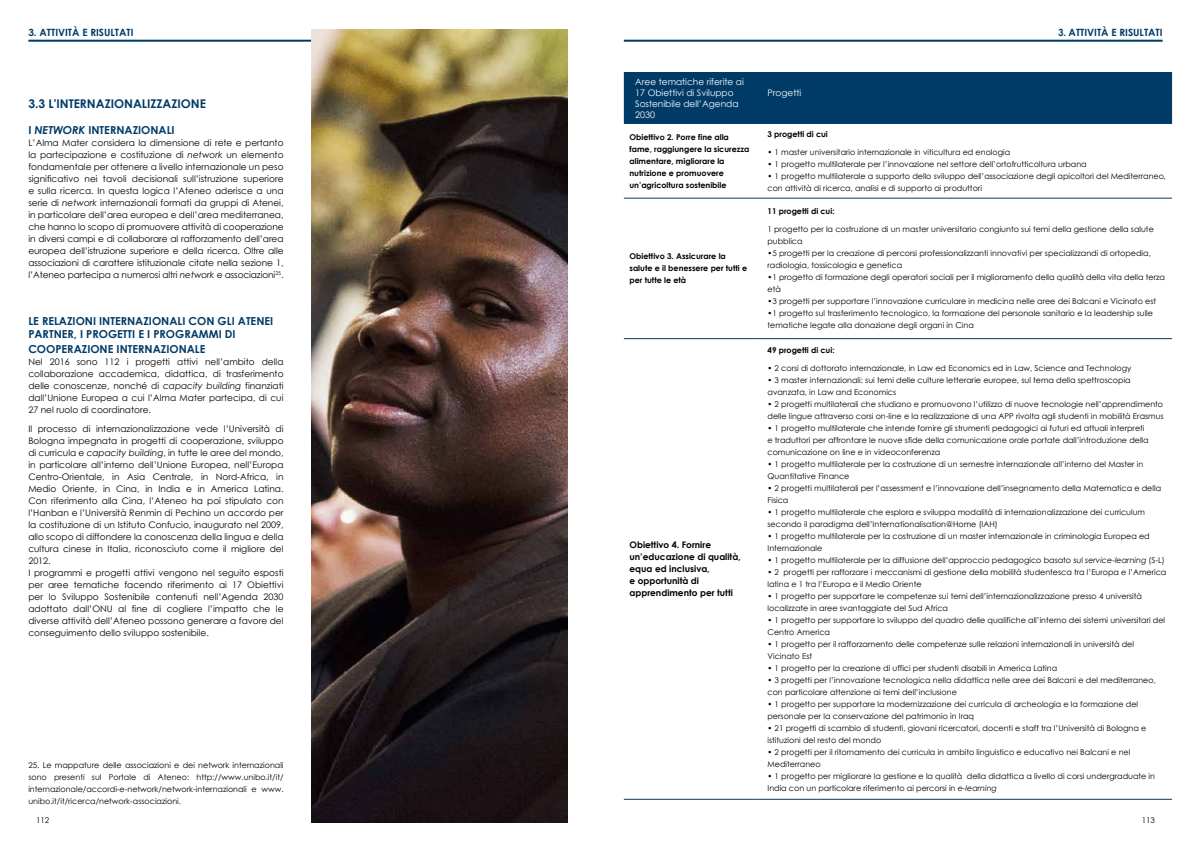
<style>
.page{position:relative;width:1191px;height:842px;background:#fff}
.page>*{position:absolute;margin:0;border:0;box-sizing:border-box;transform-origin:0 0}
.t1{font:700 12px "Century Gothic";color:#003b68}
.t2{font:700 11px/13.2px "Century Gothic";color:#003b68}
.t3{font:700 10px "Century Gothic";color:#003b68}
.t4{font:700 10px "Century Gothic";color:#003b68;scale:.9 1}
.t5{font:9px/12px "Century Gothic";color:#000;text-align:justify}
.t6{font:700 9px/12px "Century Gothic";color:#000}
.t7{font:9px/10.8px "Century Gothic";color:#fff}
.t8{font:8px/12px "Century Gothic";color:#000}
.t9{font:700 8px/12px "Century Gothic";color:#000}
.s1{font-style:italic}
</style>
<div class="page">
<hr style="left:624px;top:40px;width:538px;height:2px;background:#003b68">
<hr style="left:28px;top:40px;width:539px;height:2px;background:#003b68">
<img style="left:312px;top:29px;width:255px;height:793px">
<div style="left:624px;top:72px;width:548px;height:52px;background:#003b68"></div>
<svg style="left:624px;top:197px;width:548px;height:602px"></svg>
<hr style="left:624px;top:198px;width:132px;height:1px;background:#003b68">
<hr style="left:756px;top:198px;width:416px;height:1px;background:#003b68">
<hr style="left:624px;top:338px;width:132px;height:1px;background:#003b68">
<hr style="left:624px;top:799px;width:132px;height:1px;background:#003b68">
<hr style="left:756px;top:799px;width:416px;height:1px;background:#003b68">
<hr style="left:756px;top:338px;width:416px;height:1px;background:#003b68">
<p class="t3" style="left:28px;top:25px;width:107px">3. ATTIVITÀ E RISULTATI</p>
<p class="t4" style="left:1058px;top:25px;width:117px">3. ATTIVITÀ E RISULTATI</p>
<h1 class="t1" style="left:28px;top:95px;width:179px">3.3 L'INTERNAZIONALIZZAZIONE</h1>
<h2 class="t2" style="left:28px;top:123px;width:148px">I <span class="s1">NETWORK</span> INTERNAZIONALI</h2>
<p class="t5" style="left:28px;top:137px;width:257px">L’Alma Mater considera la dimensione di rete e pertanto la partecipazione e costituzione di <span class="s1">network</span> un elemento fondamentale per ottenere a livello internazionale un peso significativo nei tavoli decisionali sull’istruzione superiore e sulla ricerca. In questa logica l’Ateneo aderisce a una serie di <span class="s1">network</span> internazionali formati da gruppi di Atenei, in particolare dell’area europea e dell’area mediterranea, che hanno lo scopo di promuovere attività di cooperazione in diversi campi e di collaborare al rafforzamento dell’area europea dell’istruzione superiore e della ricerca. Oltre alle associazioni di carattere istituzionale citate nella sezione 1, l’Ateneo partecipa a numerosi altri <span class="s1">network</span> e associazioni<sup>25</sup>.</p>
<h2 class="t2" style="left:28px;top:314px;width:246px">LE RELAZIONI INTERNAZIONALI CON GLI ATENEI<br>PARTNER, I PROGETTI E I PROGRAMMI DI</h2>
<h2 class="t2" style="left:28px;top:342px;width:179px">COOPERAZIONE INTERNAZIONALE</h2>
<p class="t5" style="left:28px;top:355px;width:257px">Nel 2016 sono 112 i progetti attivi nell’ambito della collaborazione accademica, didattica, di trasferimento delle conoscenze, nonché di <span class="s1">capacity building</span> finanziati dall’Unione Europea a cui l’Alma Mater partecipa, di cui 27 nel ruolo di coordinatore.</p>
<p class="t5" style="left:28px;top:423px;width:257px;text-align:left">Il processo di internazionalizzazione vede l’Università di Bologna impegnata in progetti di cooperazione, sviluppo di curricula e <span class="s1">capacity building</span>, in tutte le aree del mondo, in particolare all’interno dell’Unione Europea, nell’Europa Centro-Orientale, in Asia Centrale, in Nord-Africa, in Medio Oriente, in Cina, in India e in America Latina.<br>Con riferimento alla Cina, l’Ateneo ha poi stipulato con l’Hanban e l’Università Renmin di Pechino un accordo per la costituzione di un Istituto Confucio, inaugurato nel 2009, allo scopo di diffondere la conoscenza della lingua e della cultura cinese in Italia, riconosciuto come il migliore del 2012.<br>I programmi e progetti attivi vengono nel seguito esposti per aree tematiche facendo riferimento ai 17 Obiettivi per lo Sviluppo Sostenibile contenuti nell’Agenda 2030 adottato dall’ONU al fine di cogliere l’impatto che le diverse attività dell’Ateneo possono generare a favore del conseguimento dello sviluppo sostenibile.</p>
<p class="t8" style="left:28px;top:759px;width:257px;text-align:justify">25. Le mappature delle associazioni e dei network internazionali sono presenti sul Portale di Ateneo: http://www.unibo.it/it/ internazionale/accordi-e-network/network-internazionali e www. unibo.it/it/ricerca/network-associazioni.</p>
<p class="t7" style="left:635px;top:76px;width:110px">Aree tematiche riferite ai<br>17 Obiettivi di Sviluppo<br>Sostenibile dell’Agenda<br>2030</p>
<p class="t7" style="left:767px;top:87px;width:35px">Progetti</p>
<p class="t9" style="left:629px;top:131px;width:121px">Obiettivo 2. Porre fine alla fame, raggiungere la sicurezza alimentare, migliorare la nutrizione e promuovere un’agricoltura sostenibile</p>
<p class="t9" style="left:767px;top:128px;width:62px">3 progetti di cui</p>
<p class="t8" style="left:767px;top:146px;width:244px">• 1 master universitario internazionale in viticultura ed enologia</p>
<p class="t8" style="left:767px;top:158px;width:321px">• 1 progetto multilaterale per l’innovazione nel settore dell’ortofrutticoltura urbana</p>
<p class="t8" style="left:767px;top:170px;width:400px">• 1 progetto multilaterale a supporto dello sviluppo dell’associazione degli apicoltori del Mediterraneo, con attività di ricerca, analisi e di supporto ai produttori</p>
<p class="t9" style="left:629px;top:250px;width:119px">Obiettivo 3. Assicurare la salute e il benessere per tutti e per tutte le età</p>
<p class="t6" style="left:629px;top:539px;width:113px">Obiettivo 4. Fornire un’educazione di qualità, equa ed inclusiva,<br>e opportunità di apprendimento per tutti</p>
<p class="t9" style="left:767px;top:205px;width:69px">11 progetti di cui:</p>
<p class="t8" style="left:767px;top:223px;width:388px">1 progetto per la costruzione di un master universitario congiunto sui temi della gestione della salute pubblica</p>
<p class="t8" style="left:767px;top:247px;width:385px">•5 progetti per la creazione di percorsi professionalizzanti innovativi per specializzandi di ortopedia, radiologia, tossicologia e genetica</p>
<p class="t8" style="left:767px;top:271px;width:399px">•1 progetto di formazione degli operatori sociali per il miglioramento della qualità della vita della terza età</p>
<p class="t8" style="left:767px;top:295px;width:390px">•3 progetti per supportare l’innovazione curriculare in medicina nelle aree dei Balcani e Vicinato est</p>
<p class="t8" style="left:767px;top:307px;width:387px">•1 progetto sul trasferimento tecnologico, la formazione del personale sanitario e la leadership sulle tematiche legate alla donazione degli organi in Cina</p>
<p class="t9" style="left:767px;top:344px;width:69px">49 progetti di cui:</p>
<p class="t8" style="left:767px;top:362px;width:365px">• 2 corsi di dottorato internazionale, in Law ed Economics ed in Law, Science and Technology</p>
<p class="t8" style="left:767px;top:374px;width:365px">• 3 master internazionali: sui temi delle culture letterarie europee, sul tema della spettroscopia avanzata, in Law and Economics</p>
<p class="t8" style="left:767px;top:398px;width:398px">• 2 progetti multilaterali che studiano e promuovono l’utilizzo di nuove tecnologie nell’apprendimento delle lingue attraverso corsi on-line e la realizzazione di una APP rivolta agli studenti in mobilità Erasmus</p>
<p class="t8" style="left:767px;top:422px;width:383px">• 1 progetto multilaterale che intende fornire gli strumenti pedagogici ai futuri ed attuali interpreti e traduttori per affrontare le nuove sfide della comunicazione orale portate dall’introduzione della comunicazione on line e in videoconferenza</p>
<p class="t8" style="left:767px;top:458px;width:377px">• 1 progetto multilaterale per la costruzione di un semestre internazionale all’interno del Master in<br>Quantitative Finance</p>
<p class="t8" style="left:767px;top:482px;width:395px">• 2 progetti multilaterali per l’assessment e l’innovazione dell’insegnamento della Matematica e della<br>Fisica</p>
<p class="t8" style="left:767px;top:506px;width:379px">• 1 progetto multilaterale che esplora e sviluppa modalità di internazionalizzazione dei curriculum secondo il paradigma dell’Internationalisation@Home (IAH)</p>
<p class="t8" style="left:767px;top:530px;width:384px">• 1 progetto multilaterale per la costruzione di un master internazionale in criminologia Europea ed<br>Internazionale</p>
<p class="t8" style="left:767px;top:554px;width:399px">• 1 progetto multilaterale per la diffusione dell’approccio pedagogico basato sul <span class="s1">service-learning</span> (S-L)</p>
<p class="t8" style="left:767px;top:566px;width:400px">• 2 progetti per rafforzare i meccanismi di gestione della mobilità studentesca tra l’Europa e l’America latina e 1 tra l’Europa e il Medio Oriente</p>
<p class="t8" style="left:767px;top:590px;width:376px">• 1 progetto per supportare le competenze sui temi dell’internazionalizzazione presso 4 università localizzate in aree svantaggiate del Sud Africa</p>
<p class="t8" style="left:767px;top:614px;width:399px">• 1 progetto per supportare lo sviluppo del quadro delle qualifiche all’interno dei sistemi universitari del<br>Centro America</p>
<p class="t8" style="left:767px;top:638px;width:368px">• 1 progetto per il rafforzamento delle competenze sulle relazioni internazionali in università del<br>Vicinato Est</p>
<p class="t8" style="left:767px;top:662px;width:291px">• 1 progetto per la creazione di uffici per studenti disabili in America Latina</p>
<p class="t8" style="left:767px;top:674px;width:390px">• 3 progetti per l’innovazione tecnologica nella didattica nelle aree dei Balcani e del mediterraneo, con particolare attenzione ai temi dell’inclusione</p>
<p class="t8" style="left:767px;top:698px;width:372px">• 1 progetto per supportare la modernizzazione dei curricula di archeologia e la formazione del personale per la conservazione del patrimonio in Iraq</p>
<p class="t8" style="left:767px;top:722px;width:380px">• 21 progetti di scambio di studenti, giovani ricercatori, docenti e staff tra l’Università di Bologna e istituzioni del resto del mondo</p>
<p class="t8" style="left:767px;top:746px;width:364px">• 2 progetti per il ritornamento dei curricula in ambito linguistico e educativo nei Balcani e nel<br>Mediterraneo</p>
<p class="t8" style="left:767px;top:770px;width:389px">• 1 progetto per migliorare la gestione e la qualità della didattica a livello di corsi undergraduate in<br>India con un particolare riferimento ai percorsi in <span class="s1">e-learning</span></p>
<p class="t8" style="left:36px;top:814px;width:15px">112</p>
<p class="t8" style="left:1141px;top:814px;width:15px">113</p>
</div>
